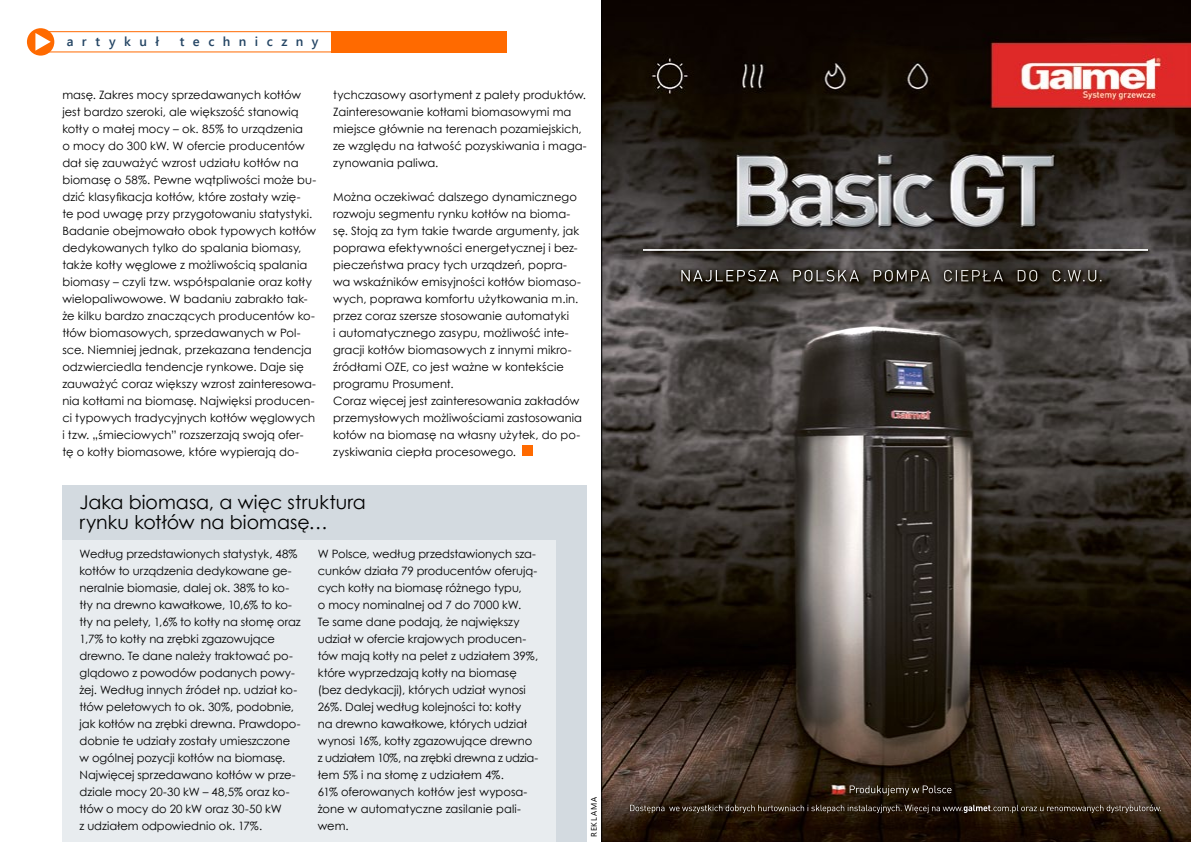
<style>
.page{position:relative;width:1191px;height:842px;background:#fff}
.page>*{position:absolute;margin:0;border:0;box-sizing:border-box;transform-origin:0 0}
.t1{font:19px/20px "Century Gothic";letter-spacing:.005em;color:#000}
.t2{font:600 13px "Segoe UI";letter-spacing:.645em;color:#244564}
.t3{font:11.5px/17px "Century Gothic";color:#000}
.t4{font:8px "Segoe UI";letter-spacing:.115em;color:#000}
</style>
<div class="page">
<div style="left:522px;top:446px;width:11px;height:10px;background:#ff6a00"></div>
<div style="left:63px;top:486px;width:524px;height:356px;background:#d3dae0"></div>
<div style="left:63px;top:540px;width:493px;height:302px;background:#e8ecef"></div>
<svg style="left:601px;top:0;width:590px;height:842px;background:#3d322c"></svg>
<div style="left:33px;top:31px;width:310px;height:21px;border:1px solid #ff6a00"></div>
<div style="left:331px;top:31px;width:176px;height:21px;background:#ff6a00"></div>
<div style="left:27px;top:28px;width:27px;height:28px;background:#ff6a00;border-radius:50%"></div>
<svg style="left:35px;top:33px;width:16px;height:18px"></svg>
<p class="t2" style="left:67px;top:32px;width:94px">artykuł</p>
<p class="t2" style="left:180px;top:32px;width:140px">techniczny</p>
<p class="t3" style="left:62px;top:86px;width:255px">masę. Zakres mocy sprzedawanych kotłów jest bardzo szeroki, ale większość stanowią kotły o małej mocy – ok. 85% to urządzenia<br>o mocy do 300 kW. W ofercie producentów dał się zauważyć wzrost udziału kotłów na biomasę o 58%. Pewne wątpliwości może bu&shy;dzić klasyfikacja kotłów, które zostały wzię-<br>te pod uwagę przy przygotowaniu statystyki.<br>Badanie obejmowało obok typowych kotłów dedykowanych tylko do spalania biomasy, także kotły węglowe z możliwością spalania biomasy – czyli tzw. współspalanie oraz kotły wielopaliwowowe. W badaniu zabrakło tak&shy;że kilku bardzo znaczących producentów ko&shy;tłów biomasowych, sprzedawanych w Pol&shy;sce. Niemniej jednak, przekazana tendencja odzwierciedla tendencje rynkowe. Daje się zauważyć coraz większy wzrost zainteresowa&shy;nia kotłami na biomasę. Najwięksi producen&shy;ci typowych tradycyjnych kotłów węglowych i tzw. „śmieciowych” rozszerzają swoją ofer&shy;tę o kotły biomasowe, które wypierają do-</p>
<p class="t3" style="left:333px;top:86px;width:255px">tychczasowy asortyment z palety produktów.<br>Zainteresowanie kotłami biomasowymi ma miejsce głównie na terenach pozamiejskich, ze względu na łatwość pozyskiwania i maga&shy;zynowania paliwa.</p>
<p class="t3" style="left:333px;top:188px;width:250px">Można oczekiwać dalszego dynamicznego rozwoju segmentu rynku kotłów na bioma&shy;sę. Stoją za tym takie twarde argumenty, jak poprawa efektywności energetycznej i bez&shy;pieczeństwa pracy tych urządzeń, popra&shy;wa wskaźników emisyjności kotłów biomaso&shy;wych, poprawa komfortu użytkowania m.in. przez coraz szersze stosowanie automatyki<br>i automatycznego zasypu, możliwość inte&shy;gracji kotłów biomasowych z innymi mikro&shy;źródłami OZE, co jest ważne w kontekście programu Prosument.<br>Coraz więcej jest zainteresowania zakładów przemysłowych możliwościami zastosowania kotów na biomasę na własny użytek, do po&shy;zyskiwania ciepła procesowego.</p>
<h1 class="t1" style="left:79px;top:492px;width:288px">Jaka biomasa, a więc struktura rynku kotłów na biomasę…</h1>
<p class="t3" style="left:80px;top:545px;width:223px">Według przedstawionych statystyk, 48% kotłów to urządzenia dedykowane ge&shy;neralnie biomasie, dalej ok. 38% to ko&shy;tły na drewno kawałkowe, 10,6% to ko&shy;tły na pelety, 1,6% to kotły na słomę oraz 1,7% to kotły na zrębki zgazowujące drewno. Te dane należy traktować po&shy;glądowo z powodów podanych powy&shy;żej. Według innych źródeł np. udział ko&shy;tłów peletowych to ok. 30%, podobnie, jak kotłów na zrębki drewna. Prawdopo&shy;dobnie te udziały zostały umieszczone w ogólnej pozycji kotłów na biomasę.<br>Najwięcej sprzedawano kotłów w prze&shy;dziale mocy 20-30 kW – 48,5% oraz ko&shy;tłów o mocy do 20 kW oraz 30-50 kW<br>z udziałem odpowiednio ok. 17%.</p>
<p class="t3" style="left:318px;top:545px;width:222px">W Polsce, według przedstawionych sza&shy;cunków działa 79 producentów oferują&shy;cych kotły na biomasę różnego typu,<br>o mocy nominalnej od 7 do 7000 kW.<br>Te same dane podają, że największy udział w ofercie krajowych producen&shy;tów mają kotły na pelet z udziałem 39%, które wyprzedzają kotły na biomasę (bez dedykacji), których udział wynosi 26%. Dalej według kolejności to: kotły na drewno kawałkowe, których udział wynosi 16%, kotły zgazowujące drewno z udziałem 10%, na zrębki drewna z udzia&shy;łem 5% i na słomę z udziałem 4%.<br>61% oferowanych kotłów jest wyposa&shy;żone w automatyczne zasilanie pali&shy;wem.</p>
<p class="t4" style="left:588px;top:837px;width:42px;rotate:-90deg">reklama</p>
</div>
